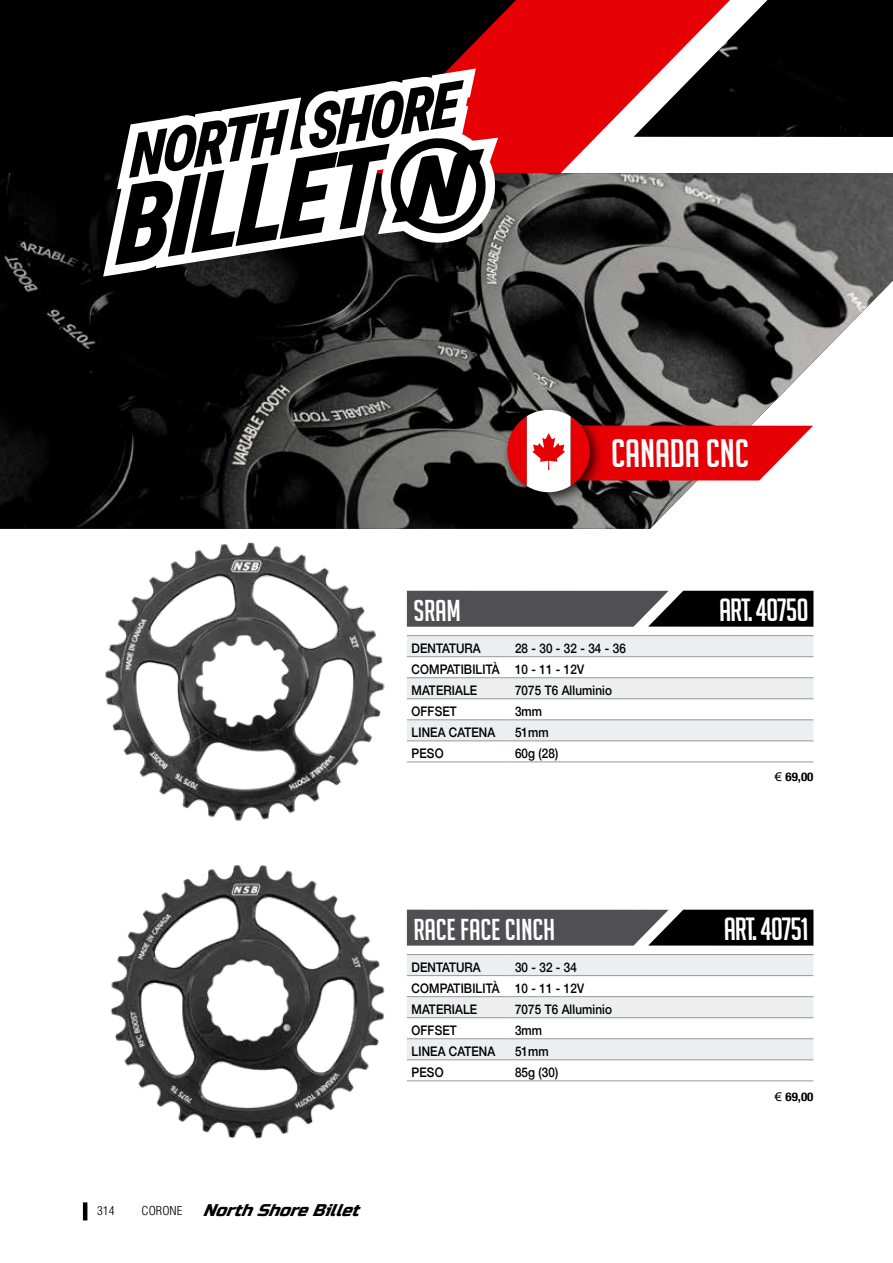
<style>
.page{position:relative;width:893px;height:1263px;background:#fff}
.page>*{position:absolute;margin:0;border:0;box-sizing:border-box;transform-origin:0 0}
.t1{font:38.85px "Big Noodle Titling";color:#fff}
.t2{font:31.35px "Big Noodle Titling";color:#fff}
.t3{font:29.4px "Big Noodle Titling";color:#fff}
.t4{font:italic 16.95px "Russo One";color:#000}
.t5{font:500 13.2px/21px "Helvetica Neue";letter-spacing:-.09em;color:#000;scale:.9 1}
.t6{font:700 condensed 12px "Helvetica Neue";color:#000;scale:1.08 1}
.t7{font:300 condensed 12px "Helvetica";color:#000;scale:1.08 1}
.s1{font-family:"Arial";font-weight:400;font-stretch:normal}
.s2{font-family:"Helvetica";font-weight:300;font-style:normal;font-stretch:condensed;font-size:12px}
</style>
<div class="page">
<svg style="left:516px;top:0;width:118px;height:173px;background:#e92226"></svg>
<svg style="left:0;top:0;width:516px;height:173px;background:#120000"></svg>
<img style="left:0;top:173px;width:893px;height:356px">
<img style="left:634px;top:0;width:259px;height:137px">
<svg style="left:407px;top:591px;width:406px;height:36px;background:#3a3a3c"></svg>
<svg style="left:407px;top:636px;width:406px;height:104px"></svg>
<hr style="left:407px;top:635px;width:103px;height:1px;background:#98989c">
<hr style="left:510px;top:635px;width:303px;height:1px;background:#98989c">
<hr style="left:407px;top:656px;width:103px;height:1px;background:#98989c">
<hr style="left:510px;top:656px;width:303px;height:1px;background:#98989c">
<hr style="left:407px;top:677px;width:103px;height:1px;background:#98989c">
<hr style="left:510px;top:677px;width:303px;height:1px;background:#98989c">
<hr style="left:407px;top:698px;width:103px;height:1px;background:#98989c">
<hr style="left:510px;top:698px;width:303px;height:1px;background:#98989c">
<hr style="left:407px;top:719px;width:103px;height:1px;background:#98989c">
<hr style="left:510px;top:719px;width:303px;height:1px;background:#98989c">
<hr style="left:407px;top:740px;width:103px;height:1px;background:#98989c">
<hr style="left:510px;top:740px;width:303px;height:1px;background:#98989c">
<hr style="left:407px;top:761px;width:103px;height:1px;background:#98989c">
<hr style="left:510px;top:761px;width:303px;height:1px;background:#98989c">
<svg style="left:407px;top:910px;width:406px;height:36px;background:#3b3a3c"></svg>
<svg style="left:407px;top:955px;width:406px;height:104px"></svg>
<hr style="left:407px;top:954px;width:103px;height:1px;background:#98989c">
<hr style="left:510px;top:954px;width:303px;height:1px;background:#98989c">
<hr style="left:407px;top:975px;width:103px;height:1px;background:#98989c">
<hr style="left:510px;top:975px;width:303px;height:1px;background:#98989c">
<hr style="left:407px;top:996px;width:103px;height:1px;background:#98989c">
<hr style="left:510px;top:996px;width:303px;height:1px;background:#98989c">
<hr style="left:407px;top:1017px;width:103px;height:1px;background:#98989c">
<hr style="left:510px;top:1017px;width:303px;height:1px;background:#98989c">
<hr style="left:407px;top:1038px;width:103px;height:1px;background:#98989c">
<hr style="left:510px;top:1038px;width:303px;height:1px;background:#98989c">
<hr style="left:407px;top:1059px;width:103px;height:1px;background:#98989c">
<hr style="left:510px;top:1059px;width:303px;height:1px;background:#98989c">
<hr style="left:407px;top:1080px;width:103px;height:1px;background:#98989c">
<hr style="left:510px;top:1080px;width:303px;height:1px;background:#98989c">
<img style="left:105px;top:542px;width:280px;height:279px">
<img style="left:110px;top:865px;width:275px;height:274px">
<div style="left:501px;top:403px;width:103px;height:103px;background:#000;opacity:.75"></div>
<svg style="left:507px;top:410px;width:306px;height:82px"></svg>
<hr style="left:83px;top:1202px;width:4px;height:18px;background:#000">
<svg style="left:103px;top:69px;width:395px;height:208px;background:#3b2828"></svg>
<svg style="left:115px;top:80px;width:373px;height:185px"></svg>
<h1 class="t1" style="left:612px;top:432px;width:140px">CANADA CNC</h1>
<h3 class="t3" style="left:414px;top:594px;width:49px">SRAM</h3>
<h2 class="t2" style="left:719px;top:593px;width:91px">ART. 40750</h2>
<p class="t5" style="left:412px;top:637px;width:79px">DENTATURA</p>
<p class="t5" style="left:412px;top:637px;width:240px;text-indent:103px">28 - 30 - 32 - 34 - 36<br>COMPATIBILITÀ 10 - 11 - 12V<br>MATERIALE</p>
<p class="t5" style="left:515px;top:679px;width:110px">7075 T6 Alluminio</p>
<p class="t5" style="left:412px;top:700px;width:52px">OFFSET</p>
<p class="t5" style="left:515px;top:700px;width:32px">3mm</p>
<p class="t5" style="left:412px;top:721px;width:95px">LINEA CATENA</p>
<p class="t5" style="left:515px;top:721px;width:39px">51mm</p>
<p class="t5" style="left:412px;top:742px;width:38px">PESO</p>
<p class="t5" style="left:515px;top:742px;width:50px">60g (28)</p>
<p class="t6" style="left:775px;top:769px;width:37px"><span class="s1">€</span> 69,00</p>
<p class="t7" style="left:97px;top:1203px;width:17px">314</p>
<p class="t4" style="left:142px;top:1200px;width:227px"><span class="s2">C O R O N E</span> NorthShoreBillet</p>
<h3 class="t3" style="left:414px;top:913px;width:143px">RACE FACE CINCH</h3>
<h2 class="t2" style="left:724px;top:912px;width:87px">ART. 40751</h2>
<p class="t5" style="left:412px;top:956px;width:79px">DENTATURA</p>
<p class="t5" style="left:412px;top:956px;width:193px;text-indent:103px">30 - 32 - 34<br>COMPATIBILITÀ 10 - 11 - 12V<br>MATERIALE</p>
<p class="t5" style="left:515px;top:998px;width:110px">7075 T6 Alluminio</p>
<p class="t5" style="left:412px;top:1019px;width:52px">OFFSET</p>
<p class="t5" style="left:515px;top:1019px;width:32px">3mm</p>
<p class="t5" style="left:412px;top:1040px;width:95px">LINEA CATENA</p>
<p class="t5" style="left:515px;top:1040px;width:39px">51mm</p>
<p class="t5" style="left:412px;top:1061px;width:38px">PESO</p>
<p class="t5" style="left:515px;top:1061px;width:50px">85g (30)</p>
<p class="t6" style="left:775px;top:1090px;width:37px"><span class="s1">€</span> 69,00</p>
</div>
